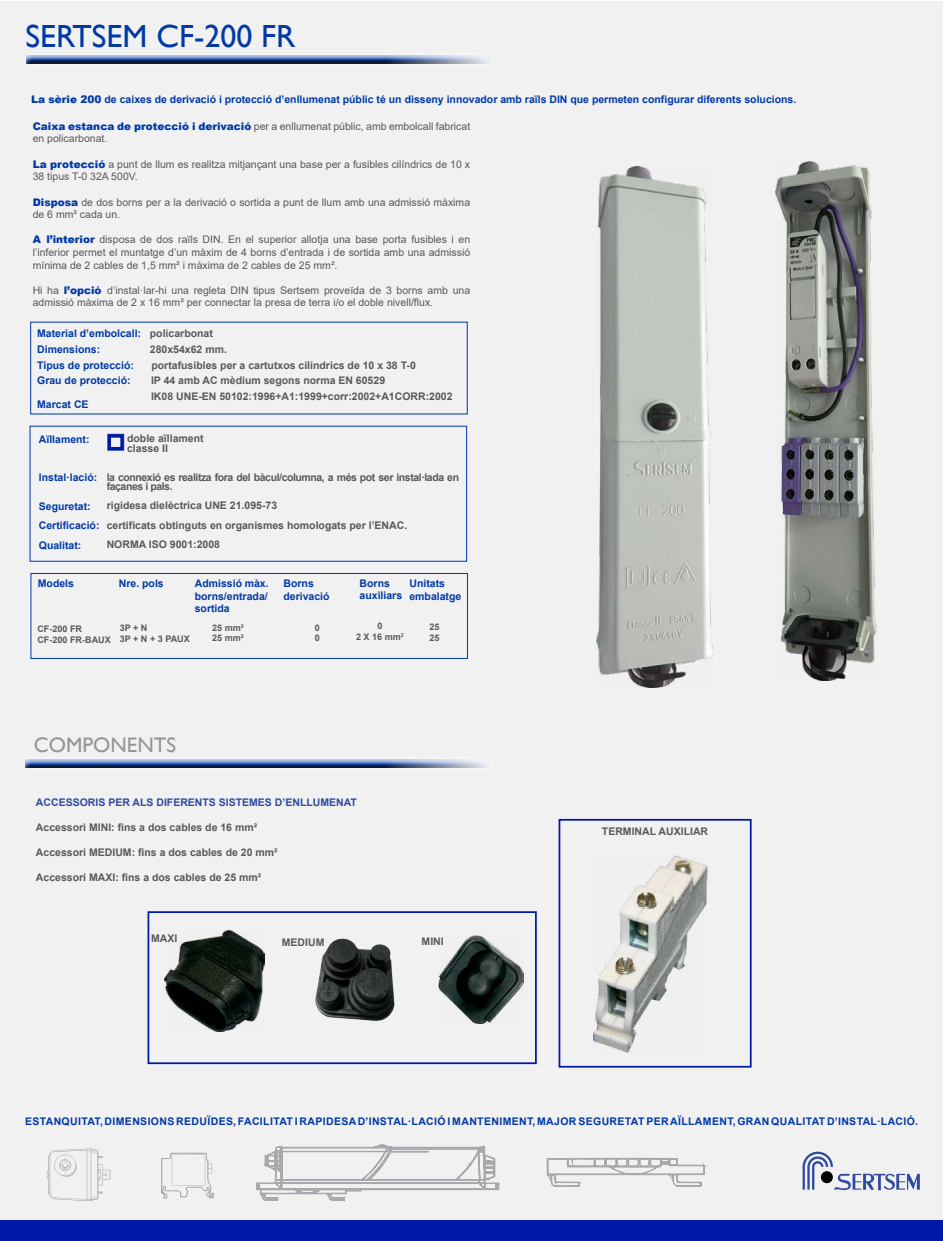
<style>
.page{position:relative;width:943px;height:1241px;background:#fff}
.page>*{position:absolute;margin:0;border:0;box-sizing:border-box;transform-origin:0 0}
.t1{font:31.94px "Gill Sans";color:#0039a6}
.t2{font:21px "Gill Sans";color:#939598}
.t3{font:10.5px/12.6px "Arial";color:#58595b}
.t4{font:700 10.5px/15.8px "Arial";color:#58595b}
.t5{font:700 10.5px/12.6px "Arial";color:#0039a6}
.t6{font:700 10.5px "Arial";letter-spacing:.035em;color:#0039a6}
.t7{font:700 10.5px/9.6px "Arial";letter-spacing:-.04em;color:#58595b}
.t8{font:700 10.5px "Arial";color:#2f4ba0}
.t9{font:700 9.1px/10.8px "Arial";color:#58595b}
.s1{font-weight:900}
.s2{font-weight:900;color:#0039a6}
.s3{color:#58595b}
</style>
<div class="page">
<div style="left:0;top:2px;width:943px;height:1238px;background:#f1f1f2"></div>
<div style="left:0;top:1220px;width:943px;height:20px;background:#0019a6"></div>
<svg style="left:802px;top:1151px;width:117px;height:38px"></svg>
<svg style="left:256px;top:1144px;width:244px;height:58px"></svg>
<svg style="left:161px;top:1152px;width:53px;height:46px"></svg>
<svg style="left:47px;top:1148px;width:63px;height:52px"></svg>
<svg style="left:544px;top:1px;width:254px;height:1186px"></svg>
<div style="left:22px;top:51px;width:476px;height:13px;background:#000;opacity:.75"></div>
<img style="left:597px;top:166px;width:116px;height:521px">
<img style="left:775px;top:161px;width:101px;height:519px">
<img style="left:593px;top:854px;width:114px;height:197px">
<img style="left:439px;top:935px;width:84px;height:88px">
<img style="left:164px;top:930px;width:101px;height:100px">
<div style="left:147px;top:911px;width:390px;height:152px;border:2px solid #0019a6"></div>
<div style="left:558px;top:818px;width:193px;height:249px;border:2px solid #0019a6"></div>
<img style="left:315px;top:938px;width:80px;height:83px">
<div style="left:19px;top:753px;width:477px;height:20px;background:#fff;opacity:.75"></div>
<div style="left:18px;top:752px;width:478px;height:15px;background:#f1f1f2"></div>
<div style="left:21px;top:754px;width:476px;height:13px;background:#000;opacity:.75"></div>
<svg style="left:107px;top:433px;width:18px;height:18px"></svg>
<div style="left:108px;top:434px;width:15px;height:16px;border:1px solid #0019a6"></div>
<div style="left:110px;top:436px;width:12px;height:12px;border:1px solid #0019a6"></div>
<div style="left:30px;top:573px;width:438px;height:86px;border:1px solid #0039a6"></div>
<h1 class="t1" style="left:25px;top:18px;width:271px">SERTSEM CF-200 FR</h1>
<p class="t5" style="left:31px;top:93px;width:766px"><span class="s1">La sèrie 200</span> de caixes de derivació i protecció d’enllumenat públic té un disseny innovador amb raïls DIN que permeten configurar diferents solucions.</p>
<p class="t3" style="left:33px;top:120px;width:439px"><span class="s2">Caixa estanca de protecció i derivació</span> per a enllumenat públic, amb embolcall fabricat en policarbonat.</p>
<p class="t3" style="left:33px;top:158px;width:439px"><span class="s2">La protecció</span> a punt de llum es realitza mitjançant una base per a fusibles cilíndrics de 10 x<br>38 tipus T-0 32A 500V.</p>
<p class="t3" style="left:33px;top:195px;width:439px"><span class="s2">Disposa</span> de dos borns per a la derivació o sortida a punt de llum amb una admissió màxima de 6 mm² cada un.</p>
<p class="t3" style="left:33px;top:233px;width:439px;text-align:justify"><span class="s2">A l’interior</span> disposa de dos raïls DIN. En el superior allotja una base porta fusibles i en l’inferior permet el muntatge d’un màxim de 4 borns d’entrada i de sortida amb una admissió mínima de 2 cables de 1,5 mm² i màxima de 2 cables de 25 mm².</p>
<p class="t3" style="left:33px;top:284px;width:439px">Hi ha <span class="s2">l’opció</span> d’instal·lar-hi una regleta DIN tipus Sertsem proveïda de 3 borns amb una admissió màxima de 2 x 16 mm² per connectar la presa de terra i/o el doble nivell/flux.</p>
<p class="t5" style="left:37px;top:325px;width:177px;line-height:15.8px">Material d’embolcall: <span class="s3">policarbonat<br></span>Dimensions:</p>
<p class="t4" style="left:150px;top:341px;width:79px">280x54x62 mm.</p>
<p class="t5" style="left:37px;top:359px;width:98px">Tipus de protecció:</p>
<p class="t4" style="left:151px;top:357px;width:266px">portafusibles per a cartutxos cilíndrics de 10 x 38 T-0</p>
<p class="t5" style="left:37px;top:374px;width:95px">Grau de protecció:</p>
<p class="t4" style="left:151px;top:373px;width:253px">IP 44 amb AC mèdium segons norma EN 60529<br>IK08 UN E-EN 50102:1996+A1:1999+corr:2002+A1CORR</p>
<p class="t4" style="left:426px;top:388px;width:28px">:2002</p>
<p class="t5" style="left:37px;top:398px;width:53px">Marcat CE</p>
<p class="t5" style="left:39px;top:432px;width:52px">Aïllament:</p>
<p class="t5" style="left:39px;top:471px;width:60px">Instal·lació:</p>
<p class="t5" style="left:39px;top:496px;width:62px;line-height:19.2px">Seguretat:<br>Certificació:<br>Qualitat:</p>
<p class="t4" style="left:127px;top:433px;width:78px;line-height:9.6px">doble aïllament classe II</p>
<p class="t7" style="left:107px;top:472px;width:354px">la connexió es realitza fora del bàcul/columna, a més pot ser instal·lada en façanes i pals.</p>
<p class="t4" style="left:107px;top:496px;width:283px;line-height:19.2px">rigidesa dielèctrica UN E 21.095-73<br>certificats obtinguts en organismes homologats per l’ENAC</p>
<p class="t4" style="left:404px;top:517px;width:4px">.</p>
<p class="t4" style="left:107px;top:536px;width:9px">NORMA</p>
<p class="t4" style="left:149px;top:536px;width:7px">ISO</p>
<p class="t4" style="left:170px;top:536px;width:52px">9001:2008</p>
<p class="t5" style="left:38px;top:577px;width:38px">Models</p>
<p class="t5" style="left:119px;top:577px;width:46px">Nre. pols</p>
<p class="t5" style="left:195px;top:577px;width:75px;text-align:justify">Admissió màx. borns/entrada/ sortida</p>
<p class="t5" style="left:283px;top:577px;width:48px">Borns derivació</p>
<p class="t5" style="left:359px;top:576px;width:44px">Borns auxiliars</p>
<p class="t5" style="left:409px;top:577px;width:53px">Unitats embalatge</p>
<p class="t9" style="left:37px;top:623px;width:75px">CF-200 FR<br>CF-200 FR-BAUX</p>
<p class="t9" style="left:120px;top:622px;width:53px">3P + N<br>3P + N + 3 PAU</p>
<p class="t9" style="left:184px;top:633px;width:8px">X</p>
<p class="t9" style="left:212px;top:622px;width:33px">25 mm²<br>25 mm²</p>
<p class="t9" style="left:315px;top:622px;width:7px">0<br>0</p>
<p class="t9" style="left:356px;top:620px;width:49px;text-align:center">0<br>2 X 16 mm<sup>2</sup></p>
<p class="t9" style="left:429px;top:621px;width:12px">25<br>25</p>
<h2 class="t2" style="left:34px;top:732px;width:144px">COMPONENTS</h2>
<p class="t8" style="left:36px;top:794px;width:9px">ACC</p>
<p class="t8" style="left:59px;top:794px;width:15px">ESSORIS</p>
<p class="t8" style="left:108px;top:794px;width:32px">PER ALS</p>
<p class="t8" style="left:156px;top:794px;width:47px">DIFERENTS</p>
<p class="t8" style="left:219px;top:794px;width:7px">SIST</p>
<p class="t8" style="left:242px;top:794px;width:59px">EMES D’ENLLUM</p>
<p class="t8" style="left:329px;top:794px;width:15px">ENAT</p>
<p class="t4" style="left:36px;top:819px;width:60px">Accessori MINI</p>
<p class="t4" style="left:111px;top:819px;width:147px">: fins a dos cables de 16 mm²</p>
<p class="t4" style="left:36px;top:844px;width:84px">Accessori MEDIUM</p>
<p class="t4" style="left:132px;top:844px;width:147px">: fins a dos cables de 20 mm²</p>
<p class="t4" style="left:36px;top:869px;width:227px">Accessori MAXI: fins a dos cables de 25 mm²</p>
<p class="t4" style="left:151px;top:930px;width:26px">MAXI</p>
<p class="t4" style="left:421px;top:933px;width:7px">MINI</p>
<p class="t4" style="left:282px;top:934px;width:31px">MEDIUM</p>
<p class="t4" style="left:602px;top:823px;width:22px">TERMINAL</p>
<p class="t4" style="left:658px;top:823px;width:29px">AUXILIAR</p>
<p class="t6" style="left:25px;top:1113px;width:894px">Estanquitat, Dimensions red uïdes, Facilitat i rapidesa d’instal·lació i manteniment, Major seguretat per aïllament, Gran qualitat d’instal·lació.</p>
</div>
